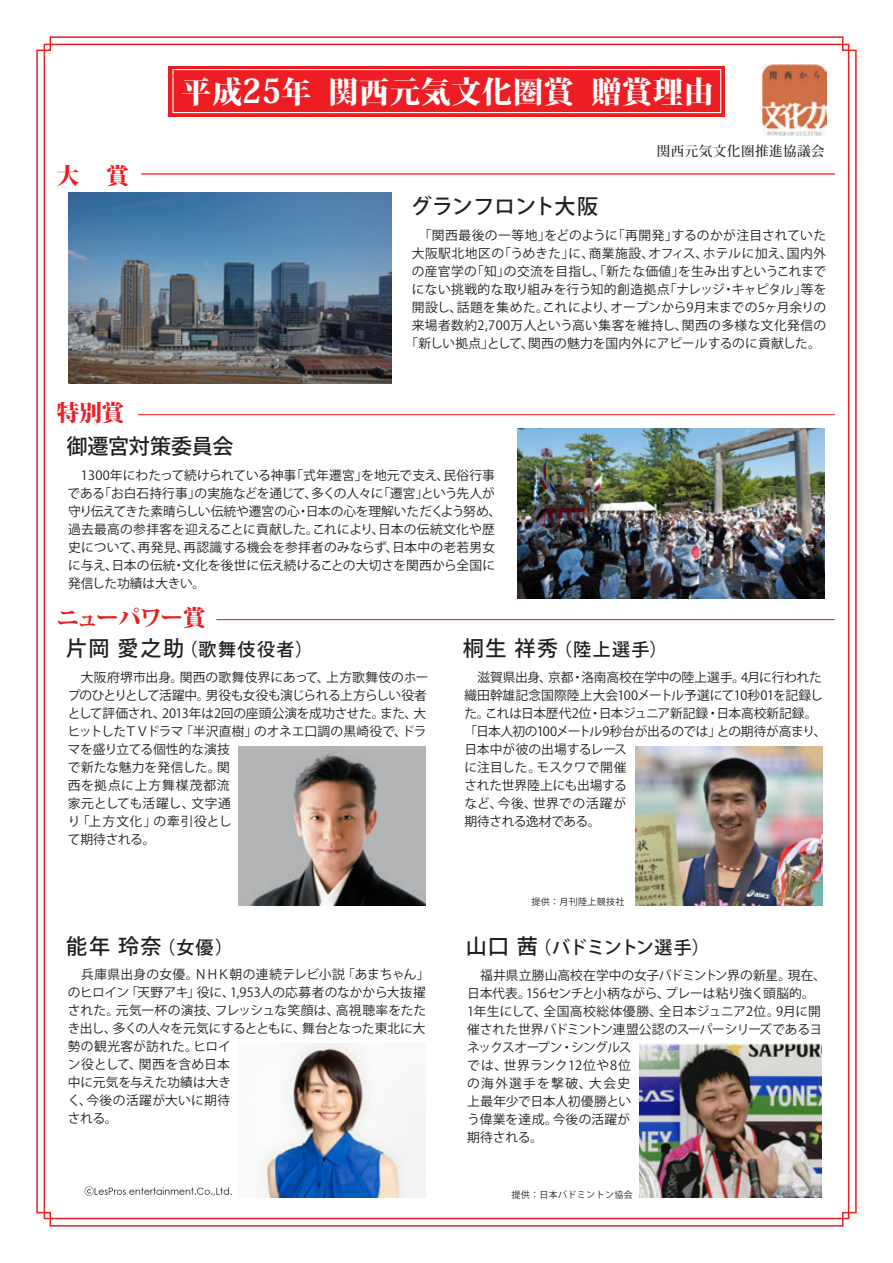
<style>
.page{position:relative;width:893px;height:1263px;background:#fff}
.page>*{position:absolute;margin:0;border:0;box-sizing:border-box;transform-origin:0 0}
.t1{font:800 30.15px "Koz Min Pro";letter-spacing:.02em;color:#fff}
.t2{font:800 22.5px "Koz Min Pro";letter-spacing:-.06em;color:#ee1d23}
.t3{font:800 22.5px "Koz Min Pro";letter-spacing:-.04em;color:#ee1d23}
.t4{font:500 21px "Koz Go Pro";letter-spacing:-.01em;color:#231f20}
.t5{font:500 18px "Koz Go Pro";letter-spacing:.08em;color:#231f20}
.t6{font:500 18px "Koz Go Pro";letter-spacing:-.045em;color:#231f20}
.t7{font:500 13.5px "Koz Min Pro";letter-spacing:.04em;color:#231f20}
.t8{font:12.75px/18px "Koz Go Pro";color:#231f20}
.t9{font:12.75px/18px "Koz Go Pro";letter-spacing:.02em;color:#231f20;text-align:center}
.t10{font:9px "Koz Go Pro";letter-spacing:.04em;color:#231f20}
.s1{font-size:33.15px}
.s2{font-size:21px}
.s3{font-size:18px}
</style>
<div class="page">
<img style="left:36px;top:36px;width:821px;height:1191px">
<svg style="left:169px;top:66px;width:556px;height:51px;background:#ee2127"></svg>
<div style="left:172px;top:69px;width:549px;height:44px;background:#ee1d23;border:1px solid #fff"></div>
<img style="left:762px;top:64px;width:64px;height:71px">
<h2 class="t3" style="left:57px;top:159px;width:73px">大　賞</h2>
<h2 class="t3" style="left:57px;top:396px;width:69px">特別賞</h2>
<h1 class="t1" style="left:181px;top:69px;width:534px">平成<span class="s1">25</span>年 関西元気文化圏賞 贈賞理由</h1>
<p class="t7" style="left:657px;top:141px;width:169px">関西元気文化圏推進協議会</p>
<h3 class="t4" style="left:411px;top:193px;width:189px">グランフロント大阪</h3>
<p class="t9" style="left:406px;top:227px;width:422px">　「関西最後の一等地」をどのように「再開発」するのかが注目されていた大阪駅北地区の「うめきた」に、商業施設、オフィス、ホテルに加え、国内外の産官学の「知」の交流を目指し、「新たな価値」を生み出すというこれまでにない挑戦的な取り組みを行う知的創造拠点「ナレッジ・キャピタル」等を開設し、話題を集めた。これにより、オープンから9月末までの5ヶ月余りの来場者数約2,700万人という高い集客を維持し、関西の多様な文化発信の「新しい拠点」として、関西の魅力を国内外にアピールするのに貢献した。</p>
<h3 class="t4" style="left:67px;top:433px;width:168px">御遷宮対策委員会</h3>
<p class="t8" style="left:68px;top:466px;width:435px">　1300年にわたって続けられている神事「式年遷宮」を地元で支え、民俗行事である「お白石持行事」の実施などを通じて、多くの人々に「遷宮」という先人が守り伝えてきた素晴らしい伝統や遷宮の心・日本の心を理解いただくよう努め、過去最高の参拝客を迎えることに貢献した。これにより、日本の伝統文化や歴史について、再発見、再認識する機会を参拝者のみならず、日本中の老若男女に与え、日本の伝統・文化を後世に伝え続けることの大切さを関西から全国に発信した功績は大きい。</p>
<h2 class="t2" style="left:57px;top:601px;width:151px">ニューパワー賞</h2>
<h3 class="t5" style="left:66px;top:638px;width:248px"><span class="s2">片岡 愛之助</span>（歌舞伎役者）</h3>
<p class="t8" style="left:68px;top:669px;width:362px">　大阪府堺市出身。関西の歌舞伎界にあって、上方歌舞伎のホープのひとりとして活躍中。男役も女役も演じられる上方らしい役者として評価され、2013年は2回の座頭公演を成功させた。また、大ヒットしたＴＶドラマ「半沢直樹」のオネエ口調の黒崎役で、ドラマを盛り立てる個性的な演技<br>で新たな魅力を発信した。関<br>西を拠点に上方舞楳茂都流<br>家元としても活躍し、文字通<br>り「上方文化」の牽引役とし<br>て期待される。</p>
<h3 class="t4" style="left:66px;top:932px;width:168px">能年 玲奈<span class="s3">（女優）</span></h3>
<p class="t8" style="left:68px;top:966px;width:363px">　兵庫県出身の女優。ＮＨＫ朝の連続テレビ小説「あまちゃん」のヒロイン「天野アキ」役に、1,953人の応募者のなかから大抜擢された。元気一杯の演技、フレッシュな笑顔は、高視聴率をたたき出し、多くの人々を元気にするとともに、舞台となった東北に大勢の観光客が訪れた。ヒロイ<br>ン役として、関西を含め日本<br>中に元気を与えた功績は大き<br>く、今後の活躍が大いに期待<br>される。</p>
<h3 class="t5" style="left:463px;top:638px;width:206px"><span class="s2">桐生 祥秀</span>（陸上選手）</h3>
<p class="t8" style="left:464px;top:669px;width:364px;text-indent:13px">滋賀県出身、京都・洛南高校在学中の陸上選手。4月に行われた織田幹雄記念国際陸上大会100メートル予選にて10秒01を記録した。これは日本歴代2位・日本ジュニア新記録・日本高校新記録。「日本人初の100メートル9秒台が出るのでは」との期待が高まり、日本中が彼の出場するレース<br>に注目した。モスクワで開催<br>された世界陸上にも出場する<br>など、今後、世界での活躍が<br>期待される逸材である。</p>
<p class="t10" style="left:531px;top:895px;width:95px">提供：月刊陸上競技社</p>
<h3 class="t6" style="left:466px;top:936px;width:245px"><span class="s2">山口 茜</span>（バドミントン選手）</h3>
<p class="t8" style="left:467px;top:966px;width:360px;text-indent:13px">福井県立勝山高校在学中の女子バドミントン界の新星。現在、日本代表。156センチと小柄ながら、プレーは粘り強く頭脳的。<br>1年生にして、全国高校総体優勝、全日本ジュニア2位。9月に開催された世界バドミントン連盟公認のスーパーシリーズであるヨネックスオープン・シングルス<br>では、世界ランク12位や8位<br>の海外選手を撃破、大会史<br>上最年少で日本人初優勝とい<br>う偉業を達成。今後の活躍が<br>期待される。</p>
<p class="t10" style="left:511px;top:1188px;width:123px">提供：日本バドミントン協会</p>
</div>
